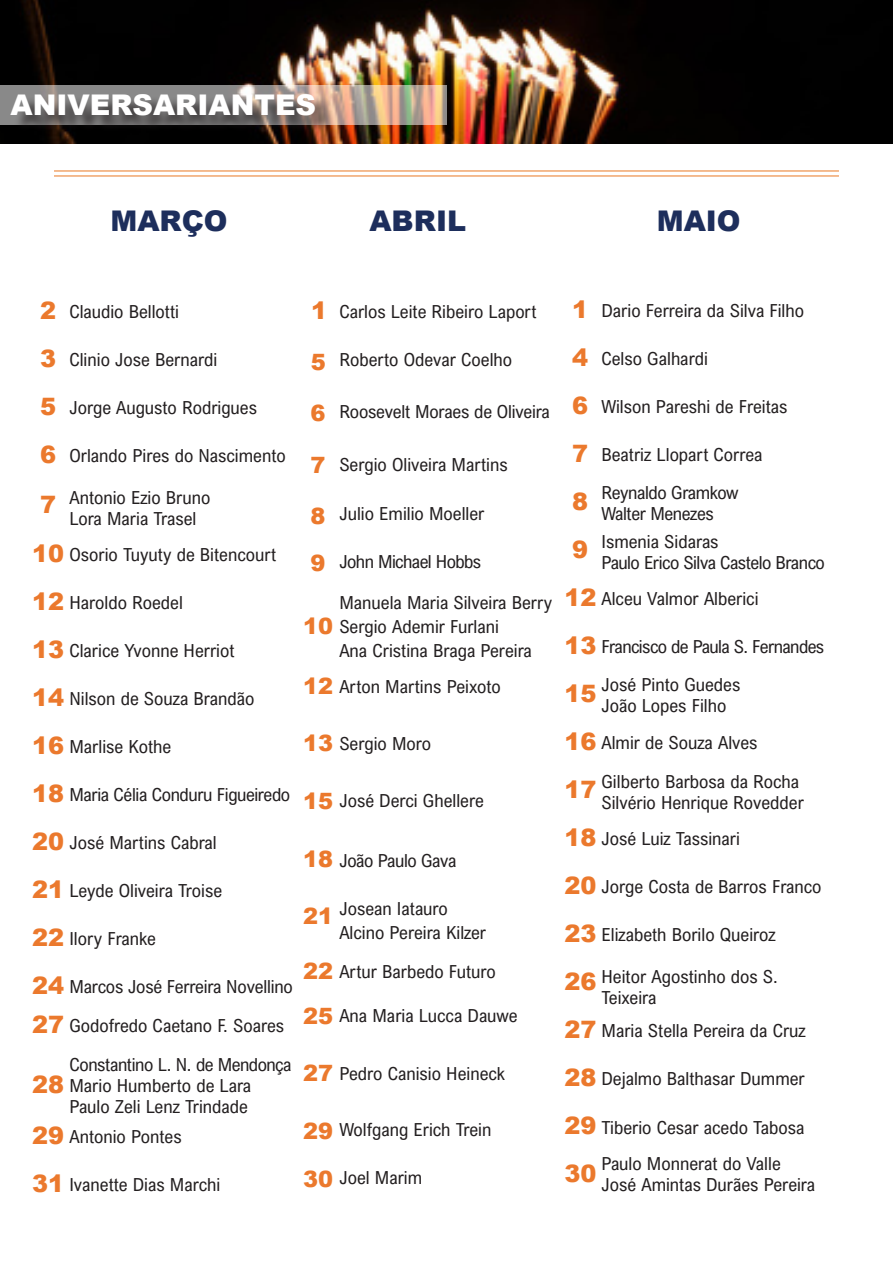
<style>
.page{position:relative;width:893px;height:1263px;background:#fff}
.page>*{position:absolute;margin:0;border:0;box-sizing:border-box;transform-origin:0 0}
.t1{font:900 28.5px "Arial";color:#fff}
.t2{font:900 28.5px "Arial";color:#1d2e5c}
.t3{font:900 24px "Arial";color:#eb792d}
.t4{font:900 22.5px "Arial";color:#eb792d}
.t5{font:18px/24px "Arial Nova Cond";color:#231f20}
.t6{font:18px "Arial Nova Cond";letter-spacing:-.02em;color:#231f20}
.t7{font:18px "Arial Nova Cond";letter-spacing:-.03em;color:#231f20}
.t8{font:18px/21px "Arial Nova Cond";letter-spacing:-.025em;color:#231f20}
</style>
<div class="page">
<img style="left:0;top:0;width:893px;height:143px">
<svg style="left:0;top:85px;width:446px;height:40px;background:#b2a091"></svg>
<div style="left:14px;top:96px;width:319px;height:38px;background:#231f20;opacity:.75"></div>
<hr style="left:54px;top:170px;width:785px;height:1px;background:#ea7924">
<hr style="left:54px;top:175px;width:785px;height:1px;background:#ea7924">
<p class="t1" style="left:11px;top:84px;width:307px">ANIVERSARIANTES</p>
<p class="t2" style="left:111px;top:200px;width:119px">MARÇO</p>
<p class="t2" style="left:369px;top:200px;width:98px">ABRIL</p>
<p class="t2" style="left:657px;top:200px;width:85px">MAIO</p>
<p class="t3" style="left:40px;top:293px;width:18px">2</p>
<p class="t3" style="left:40px;top:341px;width:18px">3</p>
<p class="t3" style="left:40px;top:389px;width:18px">5</p>
<p class="t3" style="left:40px;top:437px;width:18px">6</p>
<p class="t3" style="left:40px;top:486px;width:18px">7</p>
<p class="t3" style="left:32px;top:536px;width:34px">10</p>
<p class="t3" style="left:32px;top:584px;width:34px">12</p>
<p class="t3" style="left:32px;top:632px;width:34px">13</p>
<p class="t3" style="left:32px;top:680px;width:34px">14</p>
<p class="t3" style="left:32px;top:728px;width:34px">16</p>
<p class="t3" style="left:32px;top:776px;width:34px">18</p>
<p class="t3" style="left:32px;top:824px;width:34px">20</p>
<p class="t3" style="left:32px;top:872px;width:34px">21</p>
<p class="t3" style="left:32px;top:920px;width:34px">22</p>
<p class="t3" style="left:32px;top:968px;width:34px">24</p>
<p class="t3" style="left:32px;top:1007px;width:34px">27</p>
<p class="t5" style="left:69px;top:299px;width:111px">Claudio Bellotti</p>
<p class="t5" style="left:69px;top:347px;width:149px">Clinio Jose Bernardi</p>
<p class="t5" style="left:69px;top:395px;width:189px">Jorge Augusto Rodrigues</p>
<p class="t5" style="left:69px;top:443px;width:218px">Orlando Pires do Nascimento</p>
<p class="t5" style="left:69px;top:487px;width:143px;line-height:21px">Antonio Ezio Bruno<br>Lora Maria Trasel</p>
<p class="t5" style="left:69px;top:542px;width:208px">Osorio Tuyuty de Bitencourt</p>
<p class="t5" style="left:69px;top:590px;width:115px">Haroldo Roedel</p>
<p class="t5" style="left:69px;top:638px;width:167px">Clarice Yvonne Herriot</p>
<p class="t5" style="left:69px;top:686px;width:187px">Nilson de Souza Brandão</p>
<p class="t5" style="left:69px;top:734px;width:103px">Marlise Kothe</p>
<p class="t6" style="left:69px;top:783px;width:222px">Maria Célia Conduru Figueiredo</p>
<p class="t5" style="left:69px;top:830px;width:149px">José Martins Cabral</p>
<p class="t5" style="left:69px;top:878px;width:154px">Leyde Oliveira Troise</p>
<p class="t5" style="left:69px;top:926px;width:88px">Ilory Franke</p>
<p class="t5" style="left:69px;top:974px;width:225px">Marcos José Ferreira Novellino</p>
<p class="t5" style="left:69px;top:1013px;width:216px">Godofredo Caetano F. Soares</p>
<p class="t6" style="left:69px;top:1053px;width:224px">Constantino L. N. de Mendonça</p>
<p class="t5" style="left:69px;top:1073px;width:183px">Mario Humberto de Lara</p>
<p class="t5" style="left:69px;top:1094px;width:180px">Paulo Zeli Lenz Trindade</p>
<p class="t5" style="left:69px;top:1124px;width:114px">Antonio Pontes</p>
<p class="t5" style="left:69px;top:1172px;width:152px">Ivanette Dias Marchi</p>
<p class="t3" style="left:32px;top:1067px;width:34px">28</p>
<p class="t3" style="left:32px;top:1118px;width:34px">29</p>
<p class="t3" style="left:32px;top:1166px;width:34px">31</p>
<p class="t3" style="left:311px;top:293px;width:18px">1</p>
<p class="t4" style="left:311px;top:346px;width:17px">5</p>
<p class="t4" style="left:311px;top:397px;width:17px">6</p>
<p class="t4" style="left:311px;top:448px;width:17px">7</p>
<p class="t4" style="left:311px;top:500px;width:17px">8</p>
<p class="t4" style="left:311px;top:546px;width:17px">9</p>
<p class="t5" style="left:339px;top:299px;width:199px">Carlos Leite Ribeiro Laport</p>
<p class="t5" style="left:339px;top:347px;width:174px">Roberto Odevar Coelho</p>
<p class="t5" style="left:339px;top:400px;width:212px">Roosevelt Moraes de Oliveira</p>
<p class="t5" style="left:339px;top:452px;width:170px">Sergio Oliveira Martins</p>
<p class="t5" style="left:339px;top:502px;width:147px">Julio Emilio Moeller</p>
<p class="t7" style="left:339px;top:551px;width:143px">John Michael Hobbs</p>
<p class="t5" style="left:339px;top:590px;width:214px">Manuela Maria Silveira Berry</p>
<p class="t5" style="left:339px;top:614px;width:194px">Sergio Ademir Furlani<br>Ana Cristina Braga Pereira</p>
<p class="t5" style="left:339px;top:674px;width:163px">Arton Martins Peixoto</p>
<p class="t4" style="left:303px;top:609px;width:32px">10</p>
<p class="t4" style="left:303px;top:669px;width:32px">12</p>
<p class="t4" style="left:303px;top:727px;width:32px">13</p>
<p class="t5" style="left:339px;top:731px;width:93px">Sergio Moro</p>
<p class="t4" style="left:303px;top:785px;width:32px">15</p>
<p class="t5" style="left:339px;top:788px;width:146px">José Derci Ghellere</p>
<p class="t4" style="left:303px;top:842px;width:32px">18</p>
<p class="t6" style="left:339px;top:849px;width:119px">João Paulo Gava</p>
<p class="t5" style="left:339px;top:896px;width:148px">Josean Iatauro<br>Alcino Pereira Kilzer</p>
<p class="t5" style="left:339px;top:959px;width:158px">Artur Barbedo Futuro</p>
<p class="t5" style="left:339px;top:1003px;width:180px">Ana Maria Lucca Dauwe</p>
<p class="t4" style="left:303px;top:900px;width:32px">21</p>
<p class="t4" style="left:303px;top:954px;width:32px">22</p>
<p class="t4" style="left:303px;top:999px;width:32px">25</p>
<p class="t4" style="left:303px;top:1057px;width:32px">27</p>
<p class="t5" style="left:339px;top:1061px;width:167px">Pedro Canisio Heineck</p>
<p class="t4" style="left:303px;top:1114px;width:32px">29</p>
<p class="t4" style="left:303px;top:1162px;width:32px">30</p>
<p class="t5" style="left:339px;top:1117px;width:154px">Wolfgang Erich Trein</p>
<p class="t5" style="left:339px;top:1165px;width:84px">Joel Marim</p>
<p class="t3" style="left:572px;top:292px;width:18px">1</p>
<p class="t3" style="left:572px;top:340px;width:18px">4</p>
<p class="t3" style="left:572px;top:388px;width:18px">6</p>
<p class="t3" style="left:572px;top:436px;width:18px">7</p>
<p class="t3" style="left:572px;top:484px;width:18px">8</p>
<p class="t3" style="left:572px;top:532px;width:18px">9</p>
<p class="t3" style="left:564px;top:580px;width:34px">12</p>
<p class="t3" style="left:564px;top:628px;width:34px">13</p>
<p class="t3" style="left:564px;top:676px;width:34px">15</p>
<p class="t3" style="left:564px;top:724px;width:34px">16</p>
<p class="t3" style="left:564px;top:772px;width:34px">17</p>
<p class="t3" style="left:564px;top:820px;width:34px">18</p>
<p class="t3" style="left:564px;top:868px;width:34px">20</p>
<p class="t3" style="left:564px;top:916px;width:34px">23</p>
<p class="t3" style="left:564px;top:964px;width:34px">26</p>
<p class="t3" style="left:564px;top:1012px;width:34px">27</p>
<p class="t3" style="left:564px;top:1060px;width:34px">28</p>
<p class="t3" style="left:564px;top:1108px;width:34px">29</p>
<p class="t3" style="left:564px;top:1156px;width:34px">30</p>
<p class="t5" style="left:601px;top:299px;width:204px">Dario Ferreira da Silva Filho</p>
<p class="t5" style="left:601px;top:347px;width:108px">Celso Galhardi</p>
<p class="t5" style="left:601px;top:395px;width:187px">Wilson Pareshi de Freitas</p>
<p class="t5" style="left:601px;top:443px;width:163px">Beatriz Llopart Correa</p>
<p class="t6" style="left:601px;top:481px;width:139px">Reynaldo Gramkow</p>
<p class="t6" style="left:601px;top:502px;width:114px">Walter Menezes</p>
<p class="t8" style="left:601px;top:531px;width:225px">Ismenia Sidaras<br>Paulo Erico Silva Castelo Branco</p>
<p class="t5" style="left:601px;top:587px;width:159px">Alceu Valmor Alberici</p>
<p class="t7" style="left:601px;top:636px;width:224px">Francisco de Paula S. Fernandes</p>
<p class="t5" style="left:601px;top:672px;width:140px">José Pinto Guedes</p>
<p class="t5" style="left:601px;top:693px;width:126px">João Lopes Filho</p>
<p class="t5" style="left:601px;top:731px;width:158px">Almir de Souza Alves</p>
<p class="t5" style="left:601px;top:770px;width:199px">Gilberto Barbosa da Rocha</p>
<p class="t5" style="left:601px;top:791px;width:204px">Silvério Henrique Rovedder</p>
<p class="t5" style="left:601px;top:827px;width:140px">José Luiz Tassinari</p>
<p class="t5" style="left:601px;top:875px;width:222px">Jorge Costa de Barros Franco</p>
<p class="t5" style="left:601px;top:923px;width:176px">Elizabeth Borilo Queiroz</p>
<p class="t5" style="left:601px;top:966px;width:178px;line-height:21px">Heitor Agostinho dos S.<br>Teixeira</p>
<p class="t5" style="left:601px;top:1019px;width:206px">Maria Stella Pereira da Cruz</p>
<p class="t5" style="left:601px;top:1067px;width:205px">Dejalmo Balthasar Dummer</p>
<p class="t5" style="left:601px;top:1115px;width:204px">Tiberio Cesar acedo Tabosa</p>
<p class="t5" style="left:601px;top:1151px;width:181px">Paulo Monnerat do Valle</p>
<p class="t5" style="left:601px;top:1172px;width:215px">José Amintas Durães Pereira</p>
</div>
